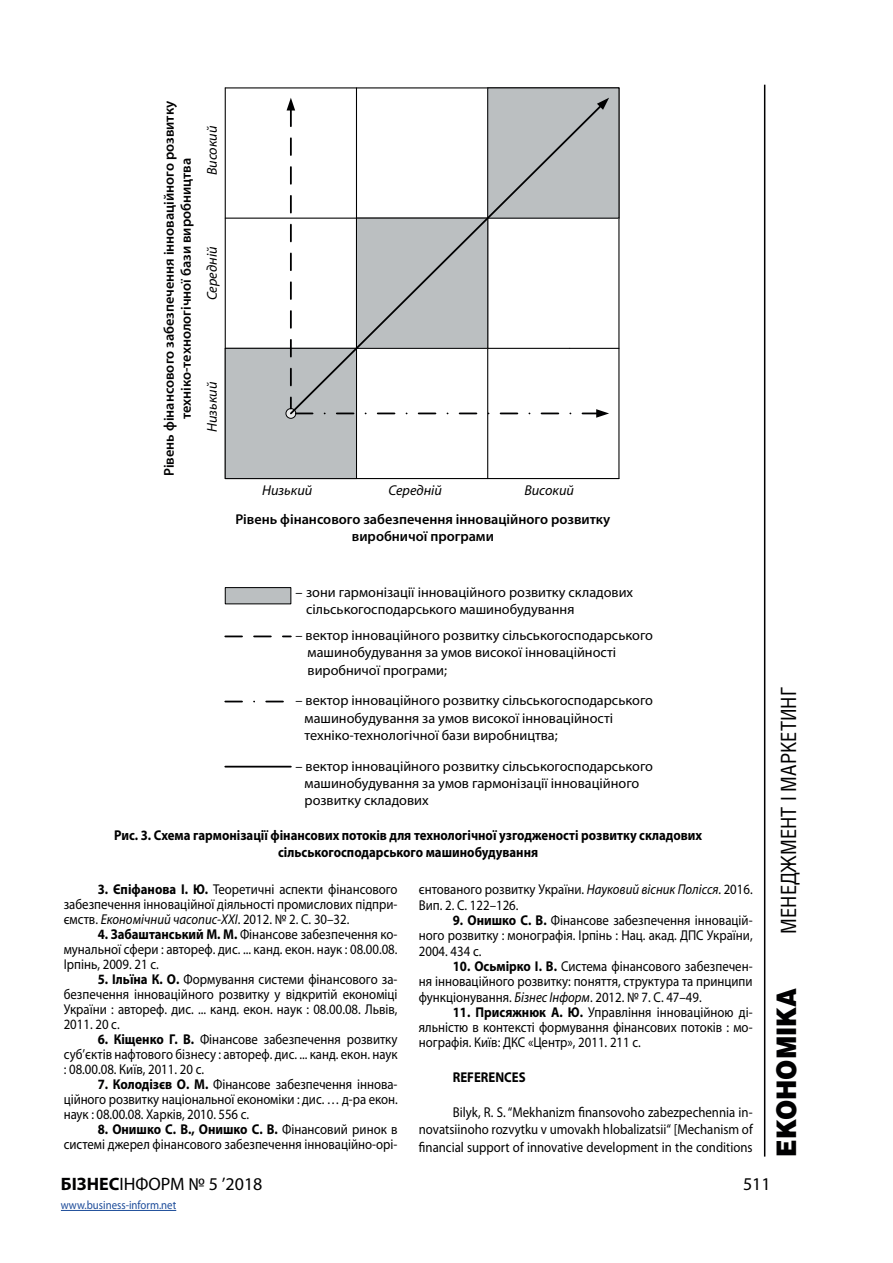
<style>
.page{position:relative;width:893px;height:1263px;background:#fff}
.page>*{position:absolute;margin:0;border:0;box-sizing:border-box;transform-origin:0 0}
.t1{font:900 27px "Helios";color:#000001;scale:.9 1}
.t2{font:21px "Helios Cond";color:#000001}
.t3{font:18px "Myriad Pro";color:#000001}
.t4{font:14.25px/15px "Myriad Pro";color:#000001;text-align:justify;scale:.9 1}
.t5{font:14.25px/17.1px "Myriad Pro";color:#000001}
.t6{font:600 14.25px/17.1px "Myriad Pro";color:#000001;text-align:center}
.t7{font:700 14.25px/17.1px "Myriad Pro";color:#000001;text-align:center;scale:.9 1}
.t8{font:italic 14.25px "Myriad Pro";color:#000001}
.t9{font:12px "Myriad Pro";color:#1d4c9a;scale:.9 1}
.s1{font-weight:700}
.s2{font-style:italic}
</style>
<div class="page">
<hr style="left:764px;top:85px;width:1px;height:1072px;background:#000001">
<hr style="left:61px;top:1210px;width:115px;height:1px;background:#1d4c9a">
<hr style="left:225px;top:88px;width:1px;height:391px;background:#000001">
<hr style="left:225px;top:478px;width:394px;height:1px;background:#000001">
<hr style="left:225px;top:218px;width:394px;height:1px;background:#000001">
<hr style="left:225px;top:87px;width:394px;height:1px;background:#000001">
<hr style="left:356px;top:88px;width:1px;height:391px;background:#000001">
<hr style="left:487px;top:88px;width:1px;height:391px;background:#000001">
<hr style="left:618px;top:88px;width:1px;height:391px;background:#000001">
<hr style="left:570px;top:348px;width:49px;height:1px;background:#000001">
<div style="left:225px;top:348px;width:131px;height:131px;background:#bbbfc1"></div>
<div style="left:225px;top:348px;width:132px;height:131px;border:1px solid #000001"></div>
<div style="left:488px;top:88px;width:131px;height:130px;background:#bbbfc1"></div>
<div style="left:286px;top:408px;width:10px;height:11px;border:1px solid #000001;border-radius:50%"></div>
<svg style="left:287px;top:98px;width:322px;height:320px"></svg>
<div style="left:225px;top:588px;width:66px;height:16px;background:#bbbfc1"></div>
<div style="left:225px;top:587px;width:66px;height:17px;border:1px solid #000001"></div>
<svg style="left:225px;top:636px;width:66px;height:1px"></svg>
<svg style="left:225px;top:701px;width:59px;height:1px"></svg>
<hr style="left:225px;top:766px;width:66px;height:2px;background:#000001">
<p class="t6" style="left:160px;top:476px;width:376px;rotate:-90deg">Рівень фінансового забезпечення інноваційного розвитку техніко-технологічної бази виробництва</p>
<p class="t8" style="left:206px;top:175px;width:51px;rotate:-90deg">Високий</p>
<p class="t8" style="left:206px;top:300px;width:55px;rotate:-90deg">Середній</p>
<p class="t8" style="left:206px;top:432px;width:52px;rotate:-90deg">Низький</p>
<p class="t8" style="left:262px;top:485px;width:52px">Низький</p>
<p class="t8" style="left:388px;top:485px;width:55px">Середній</p>
<p class="t8" style="left:524px;top:485px;width:51px">Високий</p>
<p class="t6" style="left:235px;top:510px;width:376px">Рівень фінансового забезпечення інноваційного розвитку виробничої програми</p>
<p class="t5" style="left:306px;top:584px;width:329px;text-indent:-11px">– зони гармонізації інноваційного розвитку складових сільськогосподарського машинобудування</p>
<p class="t5" style="left:308px;top:628px;width:347px;text-indent:-12px">– вектор інноваційного розвитку сільськогосподарського машинобудування за умов високої інноваційності виробничої програми;</p>
<p class="t5" style="left:305px;top:693px;width:350px;text-indent:-9px">– вектор інноваційного розвитку сільськогосподарського машинобудування за умов високої інноваційності техніко-технологічної бази виробництва;</p>
<p class="t5" style="left:305px;top:758px;width:350px;text-indent:-9px">– вектор інноваційного розвитку сільськогосподарського машинобудування за умов гармонізації інноваційного розвитку складових</p>
<p class="t7" style="left:114px;top:828px;width:655px">Рис. 3. Схема гармонізації фінансових потоків для технологічної узгодженості розвитку складових сільськогосподарського машинобудування</p>
<p class="t4" style="left:64px;top:883px;width:372px;text-indent:34px"><span class="s1">3. Єпіфанова І. Ю.</span> Теоретичні аспекти фінансового забезпечення інноваційної діяльності промислових підпри&shy;ємств. <span class="s2">Економічний часопис-XXI</span>. 2012. № 2. С. 30–32.</p>
<p class="t4" style="left:64px;top:928px;width:372px;text-indent:34px"><span class="s1">4. Забаштанський М. М.</span> Фінансове забезпечення ко&shy;мунальної сфери : автореф. дис. ... канд. екон. наук : 08.00.08.<br>Ірпінь, 2009. 21 с.</p>
<p class="t4" style="left:64px;top:973px;width:372px;text-indent:34px"><span class="s1">5. Ільїна К. О.</span> Формування системи фінансового за&shy;безпечення інноваційного розвитку у відкритій економіці України : автореф. дис. ... канд. екон. наук : 08.00.08. Львів, 2011. 20 с.</p>
<p class="t4" style="left:64px;top:1033px;width:372px;text-indent:34px"><span class="s1">6. Кіщенко Г. В.</span> Фінансове забезпечення розвитку суб’єктів нафтового бізнесу : автореф. дис. ... канд. екон. наук : 08.00.08. Київ, 2011. 20 с.</p>
<p class="t4" style="left:64px;top:1078px;width:372px;text-indent:34px"><span class="s1">7. Колодізєв О. М.</span> Фінансове забезпечення іннова&shy;ційного розвитку національної економіки : дис. … д-ра екон. наук : 08.00.08. Харків, 2010. 556 с.</p>
<p class="t4" style="left:64px;top:1123px;width:372px;text-align:right"><span class="s1">8. Онишко C. В., Онишко C. В.</span> Фінансовий ринок в системі джерел фінансового забезпечення інноваційно-орі-</p>
<p class="t4" style="left:419px;top:883px;width:372px">єнтованого розвитку України. <span class="s2">Науковий вісник Полісся.</span> 2016.<br>Вип. 2. С. 122–126.</p>
<p class="t4" style="left:419px;top:913px;width:372px;text-indent:34px"><span class="s1">9. Онишко С. В.</span> Фінансове забезпечення інновацій&shy;ного розвитку : монографія. Ірпінь : Нац. акад. ДПС України, 2004. 434 с.</p>
<p class="t4" style="left:419px;top:959px;width:372px;text-indent:34px"><span class="s1">10. Осьмірко І. В.</span> Система фінансового забезпечен&shy;ня інноваційного розвитку: поняття, структура та принципи функціонування. <span class="s2">Бізнес Інформ</span>. 2012. № 7. С. 47–49.</p>
<p class="t4" style="left:419px;top:1005px;width:372px;text-indent:34px"><span class="s1">11. Присяжнюк А. Ю.</span> Управління інноваційною ді&shy;яльністю в контексті формування фінансових потоків : мо&shy;нографія. Київ: ДКС «Центр», 2011. 211 с.</p>
<p class="t7" style="left:453px;top:1070px;width:82px">REFERENCES</p>
<p class="t4" style="left:419px;top:1104px;width:372px;line-height:17.4px;text-indent:34px">Bilyk, R. S. “Mekhanizm finansovoho zabezpechennia in&shy;novatsiinoho rozvytku v umovakh hlobalizatsii“ [Mechanism of financial support of innovative development in the conditions</p>
<h2 class="t2" style="left:776px;top:934px;width:248px;rotate:-90deg">МЕНЕДЖМЕНТ І МАРКЕТИНГ</h2>
<h1 class="t1" style="left:769px;top:1157px;width:189px;rotate:-90deg">ЕКОНОМІКА</h1>
<p class="t3" style="left:61px;top:1177px;width:203px"><span class="s1">БІЗНЕС</span>ІНФОРМ № 5 ’2018</p>
<p class="t3" style="left:743px;top:1177px;width:29px">511</p>
<p class="t9" style="left:61px;top:1201px;width:130px">www.business-inform.net</p>
</div>
